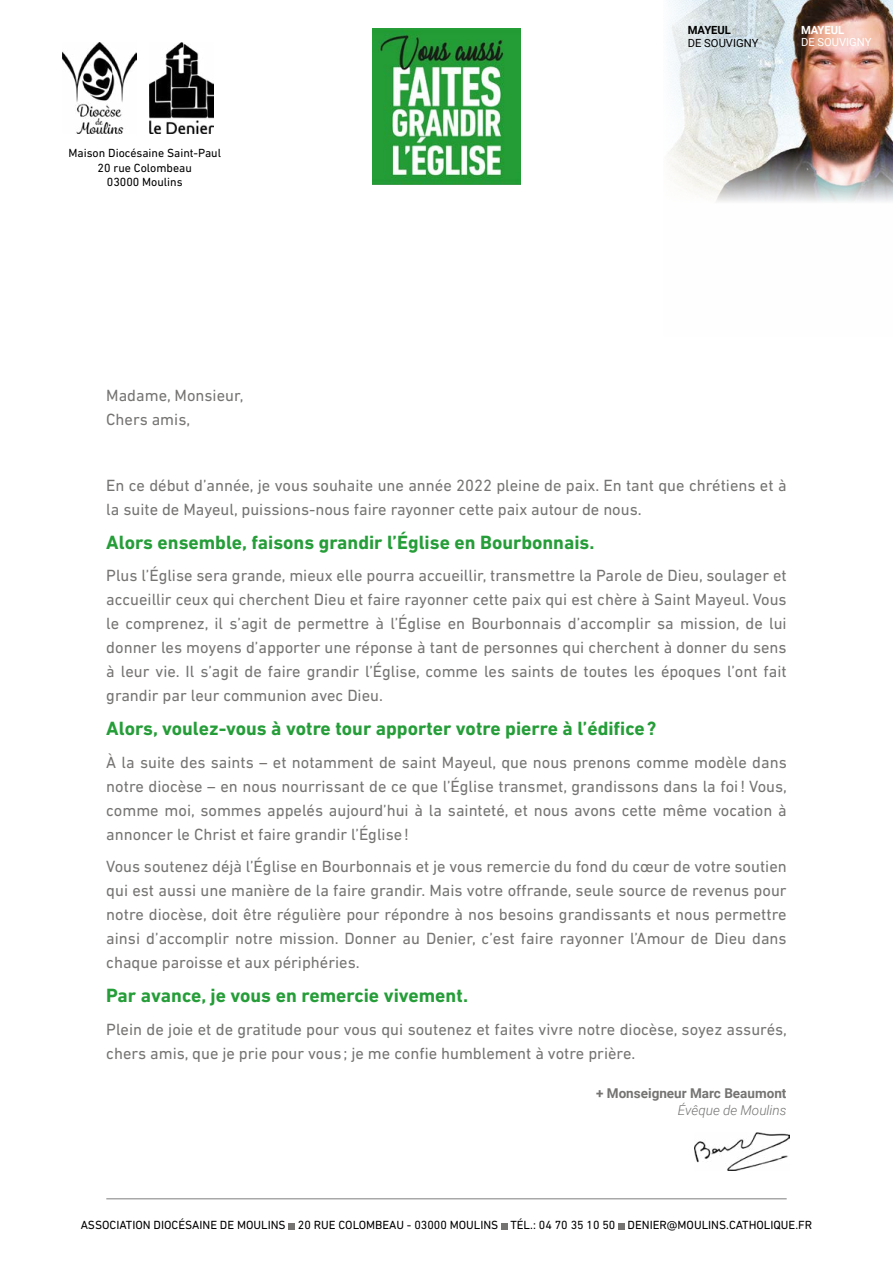
<style>
.page{position:relative;width:893px;height:1263px;background:#fff}
.page>*{position:absolute;margin:0;border:0;box-sizing:border-box;transform-origin:0 0}
.t1{font:700 19.5px "DIN Next LT Pro";color:#259d38}
.t2{font:16.5px/24px "DIN Next LT Pro";color:#757473}
.t3{font:700 13.5px "Roboto";color:#757473}
.t4{font:italic 300 13.5px "Roboto";color:#757473}
.t5{font:12px/14.4px "DIN Next LT Pro";color:#000;text-align:center}
.t6{font:11.25px "Roboto";color:#000}
.t7{font:11.25px "Roboto";color:#fff}
.t8{font:700 11.25px "Roboto";color:#000}
.t9{font:700 11.25px "Roboto";color:#fff}
</style>
<div class="page">
<svg style="left:289px;top:1223px;width:6px;height:6px"></svg>
<div style="left:501px;top:1223px;width:7px;height:6px;background:#757473"></div>
<div style="left:618px;top:1223px;width:7px;height:6px;background:#757473"></div>
<hr style="left:106px;top:1198px;width:681px;height:1px;background:#757473">
<img style="left:694px;top:1132px;width:95px;height:38px">
<img style="left:749px;top:0;width:144px;height:202px">
<svg style="left:668px;top:0;width:81px;height:202px"></svg>
<img style="left:63px;top:43px;width:73px;height:91px">
<img style="left:149px;top:43px;width:64px;height:91px">
<img style="left:372px;top:28px;width:149px;height:157px">
<p class="t5" style="left:68px;top:146px;width:154px">Maison Diocésaine Saint-Paul<br>20 rue Colombeau<br>03000 Moulins</p>
<p class="t8" style="left:688px;top:22px;width:45px">MAYEUL</p>
<p class="t6" style="left:688px;top:35px;width:72px">DE SOUVIGNY</p>
<p class="t9" style="left:801px;top:22px;width:45px">MAYEUL</p>
<p class="t7" style="left:801px;top:34px;width:72px">DE SOUVIGNY</p>
<p class="t2" style="left:106px;top:384px;width:139px">Madame, Monsieur,<br>Chers amis,</p>
<p class="t2" style="left:106px;top:473px;width:682px">En ce début d’année, je vous souhaite une année 2022 pleine de paix. En tant que chrétiens et à la suite de Mayeul, puissions-nous faire rayonner cette paix autour de nous.</p>
<p class="t1" style="left:106px;top:530px;width:490px">Alors ensemble, faisons grandir l’Église en Bourbonnais.</p>
<p class="t2" style="left:106px;top:563px;width:682px;text-align:justify">Plus l’Église sera grande, mieux elle pourra accueillir, transmettre la Parole de Dieu, soulager et accueillir ceux qui cherchent Dieu et faire rayonner cette paix qui est chère à Saint Mayeul. Vous le comprenez, il s’agit de permettre à l’Église en Bourbonnais d’accomplir sa mission, de lui donner les moyens d’apporter une réponse à tant de personnes qui cherchent à donner du sens à leur vie. Il s’agit de faire grandir l’Église, comme les saints de toutes les époques l’ont fait grandir par leur communion avec Dieu.</p>
<p class="t1" style="left:106px;top:717px;width:552px">Alors, voulez-vous à votre tour apporter votre pierre à l’édifice?</p>
<p class="t2" style="left:106px;top:750px;width:682px;text-align:justify">À la suite des saints – et notamment de saint Mayeul, que nous prenons comme modèle dans notre diocèse – en nous nourrissant de ce que l’Église transmet, grandissons dans la foi! Vous, comme moi, sommes appelés aujourd’hui à la sainteté, et nous avons cette même vocation à annoncer le Christ et faire grandir l’Église!</p>
<p class="t2" style="left:106px;top:854px;width:682px;text-align:justify">Vous soutenez déjà l’Église en Bourbonnais et je vous remercie du fond du cœur de votre soutien qui est aussi une manière de la faire grandir. Mais votre offrande, seule source de revenus pour notre diocèse, doit être régulière pour répondre à nos besoins grandissants et nous permettre ainsi d’accomplir notre mission. Donner au Denier, c’est faire rayonner l’Amour de Dieu dans chaque paroisse et aux périphéries.</p>
<p class="t1" style="left:106px;top:984px;width:363px">Par avance, je vous en remercie vivement.</p>
<p class="t2" style="left:106px;top:1017px;width:682px">Plein de joie et de gratitude pour vous qui soutenez et faites vivre notre diocèse, soyez assurés, chers amis, que je prie pour vous ; je me confie humblement à votre prière.</p>
<p class="t3" style="left:596px;top:1084px;width:192px">+ Monseigneur Marc Beaumont</p>
<p class="t4" style="left:678px;top:1100px;width:110px">Évêque de Moulins</p>
<p class="t5" style="left:81px;top:1218px;width:733px">ASSOCIATION DIOCÉSAINE DE MOULINS 20 RUE COLOMBEAU - 03000 MOULINS TÉL.: 04 70 35 10 50 DENIER@MOULINS.CATHOLIQUE.FR</p>
</div>
